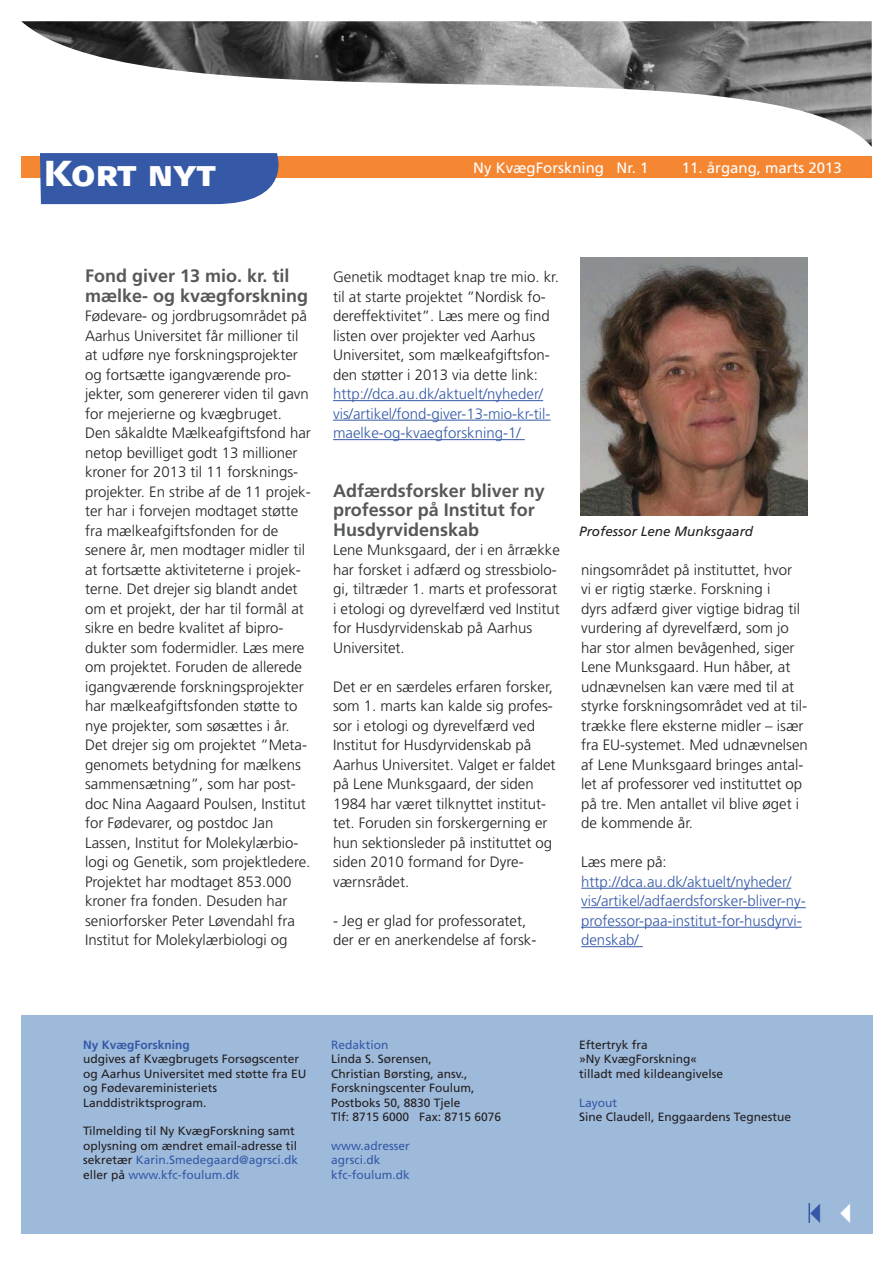
<style>
.page{position:relative;width:893px;height:1263px;background:#fff}
.page>*{position:absolute;margin:0;border:0;box-sizing:border-box;transform-origin:0 0}
.t1{font:900 36px "Signa Caps";letter-spacing:-.015em;color:#fff}
.rubrik{font:700 18px/19.5px "Frutiger";color:#57585a}
.brod{font:300 15px/19.5px "Frutiger";color:#231f20}
.brod-2{font:300 15px/19.5px "Frutiger";color:#3559a7}
.t2{font:15px "Frutiger";color:#fff}
.kursiv{font:italic 13.5px "Frutiger";color:#231f20}
.t3{font:12px/14.4px "Frutiger";color:#231f20}
.t4{font:12px "Frutiger";color:#3559a7}
.t5{font:700 12px "Frutiger";color:#3559a7}
.s1{color:#3559a7}
.s2{color:#231f20}
</style>
<div class="page">
<img style="left:21px;top:21px;width:851px;height:126px">
<div style="left:21px;top:157px;width:851px;height:21px;background:#f58632"></div>
<div style="left:21px;top:1015px;width:851px;height:218px;background:#9ebadb"></div>
<hr style="left:808px;top:1203px;width:2px;height:20px;background:#3559a7">
<hr style="left:333px;top:400px;width:210px;height:1px;background:#3559a7">
<hr style="left:333px;top:420px;width:218px;height:1px;background:#3559a7">
<hr style="left:333px;top:439px;width:192px;height:1px;background:#3559a7">
<svg style="left:40px;top:153px;width:255px;height:51px;background:#4966aa"></svg>
<hr style="left:581px;top:888px;width:210px;height:1px;background:#3559a7">
<hr style="left:581px;top:907px;width:225px;height:1px;background:#3559a7">
<hr style="left:581px;top:927px;width:221px;height:1px;background:#3559a7">
<hr style="left:581px;top:946px;width:62px;height:1px;background:#3559a7">
<img style="left:580px;top:257px;width:228px;height:258px">
<p class="t1" style="left:43px;top:151px;width:174px">Kort nyt</p>
<p class="t2" style="left:473px;top:159px;width:177px">Ny KvægForskning Nr. 1</p>
<p class="t2" style="left:682px;top:159px;width:162px">11. årgang, marts 2013</p>
<p class="rubrik" style="left:85px;top:266px;width:225px">Fond giver 13 mio. kr. til mælke- og kvægforskning</p>
<p class="brod" style="left:85px;top:306px;width:227px">Fødevare- og jordbrugsområdet på Aarhus Universitet får millioner til at udføre nye forskningsprojekter og fortsætte igangværende pro&shy;jekter, som genererer viden til gavn for mejerierne og kvægbruget.<br>Den såkaldte Mælkeafgiftsfond har netop bevilliget godt 13 millioner kroner for 2013 til 11 forsknings&shy;projekter. En stribe af de 11 projek&shy;ter har i forvejen modtaget støtte fra mælkeafgiftsfonden for de senere år, men modtager midler til at fortsætte aktiviteterne i projek&shy;terne. Det drejer sig blandt andet om et projekt, der har til formål at sikre en bedre kvalitet af bipro&shy;dukter som fodermidler. Læs mere om projektet. Foruden de allerede igangværende forskningsprojekter har mælkeafgiftsfonden støtte to nye projekter, som søsættes i år.<br>Det drejer sig om projektet ”Meta&shy;genomets betydning for mælkens sammensætning”, som har post&shy;doc Nina Aagaard Poulsen, Institut for Fødevarer, og postdoc Jan Lassen, Institut for Molekylærbio&shy;logi og Genetik, som projektledere.<br>Projektet har modtaget 853.000 kroner fra fonden. Desuden har seniorforsker Peter Løvendahl fra Institut for Molekylærbiologi og</p>
<p class="brod" style="left:333px;top:267px;width:227px">Genetik modtaget knap tre mio. kr. til at starte projektet ”Nordisk fo&shy;dereffektivitet”. Læs mere og find listen over projekter ved Aarhus Universitet, som mælkeafgiftsfon&shy;den støtter i 2013 via dette link: <span class="s1">http://dca.au.dk/aktuelt/nyheder/ vis/artikel/fond-giver-13-mio-kr-til&shy;maelke-og-kvaegforskning-1/</span></p>
<p class="rubrik" style="left:333px;top:480px;width:213px">Adfærdsforsker bliver ny professor på Institut for<br>Husdyrvidenskab</p>
<p class="brod" style="left:333px;top:540px;width:228px">Lene Munksgaard, der i en årrække har forsket i adfærd og stressbiolo&shy;gi, tiltræder 1. marts et professorat i etologi og dyrevelfærd ved Institut for Husdyrvidenskab på Aarhus<br>Universitet.</p>
<p class="brod" style="left:333px;top:677px;width:224px">Det er en særdeles erfaren forsker, som 1. marts kan kalde sig profes&shy;sor i etologi og dyrevelfærd ved<br>Institut for Husdyrvidenskab på<br>Aarhus Universitet. Valget er faldet på Lene Munksgaard, der siden<br>1984 har været tilknyttet institut&shy;tet. Foruden sin forskergerning er hun sektionsleder på instituttet og siden 2010 formand for Dyre&shy;værnsrådet.</p>
<p class="brod" style="left:333px;top:911px;width:205px">- Jeg er glad for professoratet, der er en anerkendelse af forsk-</p>
<p class="kursiv" style="left:579px;top:523px;width:176px">Professor Lene Munksgaard</p>
<p class="brod" style="left:581px;top:560px;width:228px">ningsområdet på instituttet, hvor<br>vi er rigtig stærke. Forskning i<br>dyrs adfærd giver vigtige bidrag til vurdering af dyrevelfærd, som jo har stor almen bevågenhed, siger<br>Lene Munksgaard. Hun håber, at udnævnelsen kan være med til at styrke forskningsområdet ved at til&shy;trække flere eksterne midler – især fra EU-systemet. Med udnævnelsen af Lene Munksgaard bringes antal&shy;let af professorer ved instituttet op på tre. Men antallet vil blive øget i de kommende år.</p>
<p class="brod" style="left:581px;top:852px;width:87px">Læs mere på:</p>
<p class="brod-2" style="left:581px;top:872px;width:226px">http://dca.au.dk/aktuelt/nyheder/ vis/artikel/adfaerdsforsker-bliver-ny&shy;professor-paa-institut-for-husdyrvi&shy;denskab/</p>
<p class="t5" style="left:83px;top:1038px;width:108px">Ny KvægForskning</p>
<p class="t3" style="left:83px;top:1052px;width:225px">udgives af Kvægbrugets Forsøgscenter og Aarhus Universitet med støtte fra EU og Fødevareministeriets</p>
<p class="t3" style="left:83px;top:1095px;width:125px">Landdistriktsprogram.</p>
<p class="t3" style="left:83px;top:1124px;width:213px">Tilmelding til Ny KvægForskning samt</p>
<p class="t3" style="left:83px;top:1138px;width:216px">oplysning om ændret email-adresse til</p>
<p class="t4" style="left:83px;top:1153px;width:217px"><span class="s2">sekretær</span> Karin.Smedegaard@agrsci.dk</p>
<p class="t4" style="left:83px;top:1167px;width:158px"><span class="s2">eller på</span> www.kfc-foulum.dk</p>
<p class="t4" style="left:331px;top:1038px;width:59px">Redaktion</p>
<p class="t3" style="left:331px;top:1052px;width:102px">Linda S. Sørensen,</p>
<p class="t3" style="left:331px;top:1066px;width:138px">Christian Børsting, ansv.,</p>
<p class="t3" style="left:331px;top:1081px;width:145px">Forskningscenter Foulum,</p>
<p class="t3" style="left:331px;top:1095px;width:131px">Postboks 50, 8830 Tjele</p>
<p class="t3" style="left:331px;top:1109px;width:172px">Tlf: 8715 6000 Fax: 8715 6076</p>
<p class="t4" style="left:331px;top:1139px;width:80px">www.adresser</p>
<p class="t4" style="left:331px;top:1153px;width:51px">agrsci.dk</p>
<p class="t4" style="left:331px;top:1167px;width:80px">kfc-foulum.dk</p>
<p class="t3" style="left:579px;top:1037px;width:70px">Eftertryk fra</p>
<p class="t3" style="left:579px;top:1052px;width:120px">»Ny KvægForskning«</p>
<p class="t3" style="left:579px;top:1066px;width:146px">tilladt med kildeangivelse</p>
<p class="t4" style="left:579px;top:1095px;width:40px">Layout</p>
<p class="t3" style="left:579px;top:1109px;width:213px">Sine Claudell, Enggaardens Tegnestue</p>
</div>
